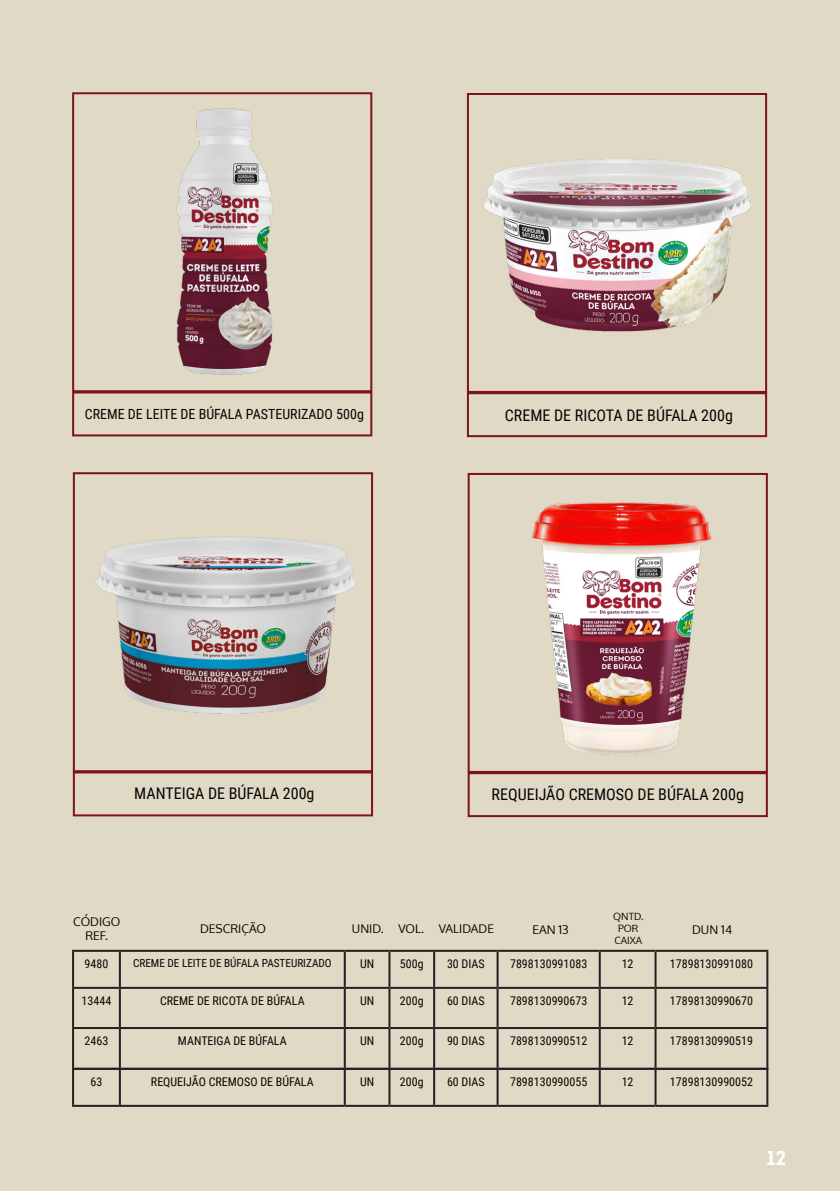
<style>
.page{position:relative;width:840px;height:1191px;background:#fff}
.page>*{position:absolute;margin:0;border:0;box-sizing:border-box;transform-origin:0 0}
.t1{font:700 20px "Intro";color:#fff}
.t2{font:16px "Roboto Condensed";color:#040503}
.t3{font:14px "Roboto Condensed";color:#040503}
.t4{font:12px "Roboto Condensed";color:#040503}
.t5{font:12px/14px "Oxygen";color:#040503;text-align:center}
.t6{font:11.2px "Roboto Condensed";color:#040503}
.t7{font:10px/12px "Oxygen";color:#040503;text-align:center}
</style>
<div class="page">
<div style="left:0;top:0;width:839px;height:1191px;background:#e0d9c5"></div>
<div style="left:72px;top:391px;width:300px;height:45px;border:2px solid #7e131b"></div>
<div style="left:466px;top:392px;width:300px;height:45px;border:2px solid #7e131b"></div>
<div style="left:466px;top:93px;width:300px;height:300px;border:2px solid #7e131b"></div>
<div style="left:73px;top:771px;width:300px;height:45px;border:2px solid #7e131b"></div>
<div style="left:467px;top:772px;width:300px;height:45px;border:2px solid #7e131b"></div>
<hr style="left:72px;top:949px;width:48px;height:2px;background:#231f20">
<hr style="left:72px;top:951px;width:2px;height:35px;background:#231f20">
<hr style="left:120px;top:949px;width:224px;height:2px;background:#231f20">
<hr style="left:119px;top:951px;width:2px;height:35px;background:#231f20">
<hr style="left:344px;top:949px;width:45px;height:2px;background:#231f20">
<hr style="left:343px;top:951px;width:2px;height:35px;background:#231f20">
<hr style="left:389px;top:949px;width:45px;height:2px;background:#231f20">
<hr style="left:388px;top:951px;width:2px;height:35px;background:#231f20">
<hr style="left:434px;top:949px;width:63px;height:2px;background:#231f20">
<hr style="left:433px;top:951px;width:2px;height:35px;background:#231f20">
<hr style="left:497px;top:949px;width:102px;height:2px;background:#231f20">
<hr style="left:496px;top:951px;width:2px;height:35px;background:#231f20">
<hr style="left:599px;top:949px;width:56px;height:2px;background:#231f20">
<hr style="left:598px;top:951px;width:2px;height:35px;background:#231f20">
<hr style="left:655px;top:949px;width:113px;height:2px;background:#231f20">
<hr style="left:654px;top:951px;width:2px;height:35px;background:#231f20">
<hr style="left:766px;top:951px;width:2px;height:35px;background:#231f20">
<hr style="left:72px;top:986px;width:48px;height:2px;background:#231f20">
<hr style="left:72px;top:988px;width:2px;height:39px;background:#231f20">
<hr style="left:120px;top:986px;width:224px;height:2px;background:#231f20">
<hr style="left:119px;top:988px;width:2px;height:39px;background:#231f20">
<hr style="left:344px;top:986px;width:45px;height:2px;background:#231f20">
<hr style="left:343px;top:988px;width:2px;height:39px;background:#231f20">
<hr style="left:389px;top:986px;width:45px;height:2px;background:#231f20">
<hr style="left:388px;top:988px;width:2px;height:39px;background:#231f20">
<hr style="left:434px;top:986px;width:63px;height:2px;background:#231f20">
<hr style="left:433px;top:988px;width:2px;height:39px;background:#231f20">
<hr style="left:497px;top:986px;width:102px;height:2px;background:#231f20">
<hr style="left:496px;top:988px;width:2px;height:39px;background:#231f20">
<hr style="left:599px;top:986px;width:56px;height:2px;background:#231f20">
<hr style="left:598px;top:988px;width:2px;height:39px;background:#231f20">
<hr style="left:655px;top:986px;width:113px;height:2px;background:#231f20">
<hr style="left:654px;top:988px;width:2px;height:39px;background:#231f20">
<hr style="left:766px;top:988px;width:2px;height:39px;background:#231f20">
<hr style="left:72px;top:1027px;width:48px;height:2px;background:#231f20">
<hr style="left:72px;top:1029px;width:2px;height:38px;background:#231f20">
<hr style="left:120px;top:1027px;width:224px;height:2px;background:#231f20">
<hr style="left:119px;top:1029px;width:2px;height:38px;background:#231f20">
<hr style="left:344px;top:1027px;width:45px;height:2px;background:#231f20">
<hr style="left:343px;top:1029px;width:2px;height:38px;background:#231f20">
<hr style="left:389px;top:1027px;width:45px;height:2px;background:#231f20">
<hr style="left:388px;top:1029px;width:2px;height:38px;background:#231f20">
<hr style="left:434px;top:1027px;width:63px;height:2px;background:#231f20">
<hr style="left:433px;top:1029px;width:2px;height:38px;background:#231f20">
<hr style="left:497px;top:1027px;width:102px;height:2px;background:#231f20">
<hr style="left:496px;top:1029px;width:2px;height:38px;background:#231f20">
<hr style="left:599px;top:1027px;width:56px;height:2px;background:#231f20">
<hr style="left:598px;top:1029px;width:2px;height:38px;background:#231f20">
<hr style="left:655px;top:1027px;width:113px;height:2px;background:#231f20">
<hr style="left:654px;top:1029px;width:2px;height:38px;background:#231f20">
<hr style="left:766px;top:1029px;width:2px;height:38px;background:#231f20">
<hr style="left:72px;top:1067px;width:48px;height:2px;background:#231f20">
<hr style="left:72px;top:1069px;width:2px;height:35px;background:#231f20">
<hr style="left:120px;top:1067px;width:224px;height:2px;background:#231f20">
<hr style="left:119px;top:1069px;width:2px;height:35px;background:#231f20">
<hr style="left:344px;top:1067px;width:45px;height:2px;background:#231f20">
<hr style="left:343px;top:1069px;width:2px;height:35px;background:#231f20">
<hr style="left:389px;top:1067px;width:45px;height:2px;background:#231f20">
<hr style="left:388px;top:1069px;width:2px;height:35px;background:#231f20">
<hr style="left:434px;top:1067px;width:63px;height:2px;background:#231f20">
<hr style="left:433px;top:1069px;width:2px;height:35px;background:#231f20">
<hr style="left:497px;top:1067px;width:102px;height:2px;background:#231f20">
<hr style="left:496px;top:1069px;width:2px;height:35px;background:#231f20">
<hr style="left:599px;top:1067px;width:56px;height:2px;background:#231f20">
<hr style="left:598px;top:1069px;width:2px;height:35px;background:#231f20">
<hr style="left:655px;top:1067px;width:113px;height:2px;background:#231f20">
<hr style="left:654px;top:1069px;width:2px;height:35px;background:#231f20">
<hr style="left:766px;top:1069px;width:2px;height:35px;background:#231f20">
<hr style="left:72px;top:1104px;width:48px;height:2px;background:#231f20">
<hr style="left:120px;top:1104px;width:224px;height:2px;background:#231f20">
<hr style="left:344px;top:1104px;width:45px;height:2px;background:#231f20">
<hr style="left:389px;top:1104px;width:45px;height:2px;background:#231f20">
<hr style="left:434px;top:1104px;width:63px;height:2px;background:#231f20">
<hr style="left:497px;top:1104px;width:102px;height:2px;background:#231f20">
<hr style="left:599px;top:1104px;width:56px;height:2px;background:#231f20">
<hr style="left:655px;top:1104px;width:113px;height:2px;background:#231f20">
<img style="left:74px;top:93px;width:299px;height:300px">
<img style="left:483px;top:159px;width:268px;height:173px">
<img style="left:72px;top:472px;width:301px;height:301px">
<img style="left:468px;top:473px;width:300px;height:300px">
<p class="t3" style="left:85px;top:404px;width:280px">CREME DE LEITE DE BÚFALA PASTEURIZADO 500g</p>
<p class="t2" style="left:504px;top:404px;width:229px">CREME DE RICOTA DE BÚFALA 200g</p>
<p class="t2" style="left:134px;top:781px;width:181px">MANTEIGA DE BÚFALA 200g</p>
<p class="t2" style="left:491px;top:783px;width:253px">REQUEIJÃO CREMOSO DE BÚFALA 200g</p>
<p class="t7" style="left:613px;top:910px;width:32px">QNTD.<br>POR<br>CAIXA</p>
<p class="t5" style="left:73px;top:914px;width:49px">CÓDIGO<br>REF.</p>
<p class="t5" style="left:200px;top:921px;width:67px">DESCRIÇÃO</p>
<p class="t5" style="left:352px;top:921px;width:33px">UNID.</p>
<p class="t5" style="left:398px;top:921px;width:27px">VOL.</p>
<p class="t5" style="left:438px;top:921px;width:57px">VALIDADE</p>
<p class="t5" style="left:532px;top:923px;width:38px">EAN 13</p>
<p class="t5" style="left:691px;top:923px;width:41px">DUN 14</p>
<p class="t4" style="left:85px;top:955px;width:25px">9480</p>
<p class="t6" style="left:133px;top:955px;width:200px">CREME DE LEITE DE BÚFALA PASTEURIZADO</p>
<p class="t4" style="left:360px;top:955px;width:16px">UN</p>
<p class="t4" style="left:400px;top:955px;width:25px">500g</p>
<p class="t4" style="left:447px;top:955px;width:39px">30 DIAS</p>
<p class="t4" style="left:510px;top:955px;width:79px">7898130991083</p>
<p class="t4" style="left:621px;top:955px;width:13px">12</p>
<p class="t4" style="left:669px;top:955px;width:84px">17898130991080</p>
<p class="t4" style="left:82px;top:992px;width:31px">13444</p>
<p class="t4" style="left:160px;top:992px;width:146px">CREME DE RICOTA DE BÚFALA</p>
<p class="t4" style="left:360px;top:992px;width:16px">UN</p>
<p class="t4" style="left:400px;top:992px;width:25px">200g</p>
<p class="t4" style="left:447px;top:992px;width:39px">60 DIAS</p>
<p class="t4" style="left:510px;top:992px;width:79px">7898130990673</p>
<p class="t4" style="left:621px;top:992px;width:13px">12</p>
<p class="t4" style="left:669px;top:992px;width:84px">17898130990670</p>
<p class="t4" style="left:85px;top:1032px;width:25px">2463</p>
<p class="t4" style="left:178px;top:1032px;width:110px">MANTEIGA DE BÚFALA</p>
<p class="t4" style="left:360px;top:1032px;width:16px">UN</p>
<p class="t4" style="left:400px;top:1032px;width:25px">200g</p>
<p class="t4" style="left:447px;top:1032px;width:39px">90 DIAS</p>
<p class="t4" style="left:510px;top:1032px;width:79px">7898130990512</p>
<p class="t4" style="left:621px;top:1032px;width:13px">12</p>
<p class="t4" style="left:669px;top:1032px;width:84px">17898130990519</p>
<p class="t4" style="left:90px;top:1073px;width:13px">63</p>
<p class="t4" style="left:151px;top:1073px;width:164px">REQUEIJÃO CREMOSO DE BÚFALA</p>
<p class="t4" style="left:360px;top:1073px;width:16px">UN</p>
<p class="t4" style="left:400px;top:1073px;width:25px">200g</p>
<p class="t4" style="left:447px;top:1073px;width:39px">60 DIAS</p>
<p class="t4" style="left:510px;top:1073px;width:79px">7898130990055</p>
<p class="t4" style="left:621px;top:1073px;width:13px">12</p>
<p class="t4" style="left:669px;top:1073px;width:84px">17898130990052</p>
<p class="t1" style="left:766px;top:1145px;width:22px">12</p>
</div>
